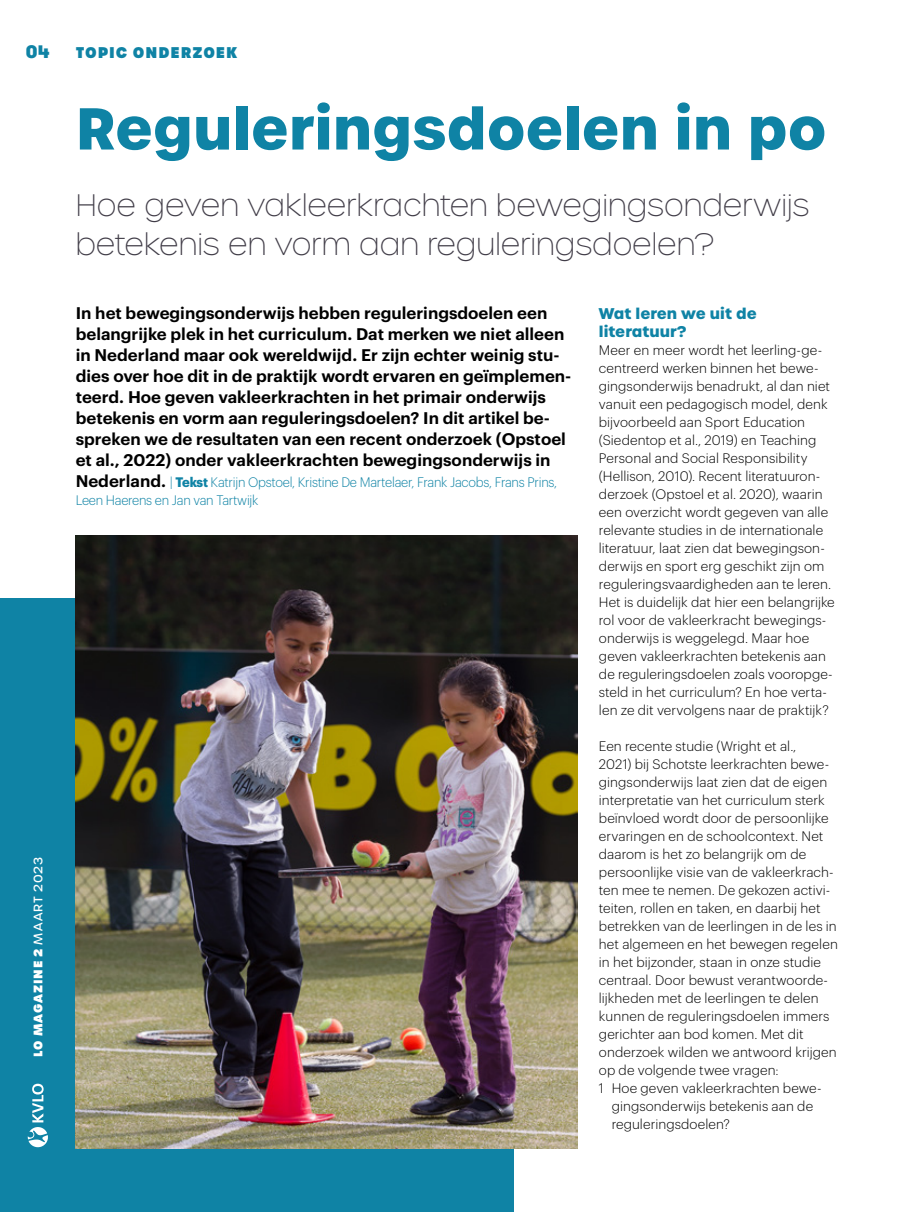
<style>
.page{position:relative;width:915px;height:1212px;background:#fff}
.page>*{position:absolute;margin:0;border:0;box-sizing:border-box;transform-origin:0 0}
.t1{font:700 57px "Urbane";color:#0f83a5}
.t2{font:100 30px/39px "Urbane";color:#413d48}
.t3{font:900 18px "GT Walsheim Pro";color:#0f83a5}
.t4{font:600 16.5px/21px "Graphik";color:#000}
.t5{font:700 15px/18px "Urbane";color:#0f83a5}
.t6{font:800 15px "Urbane";letter-spacing:.06em;color:#0f83a5}
.t7{font:300 13.5px/18px "Graphik";letter-spacing:.01em;color:#000}
.t8{font:300 13.5px/18px "Graphik";letter-spacing:-.02em;color:#0f83a5;scale:.95 1}
.t9{font:800 12px "Urbane";letter-spacing:.07em;color:#fff}
.s1{font-weight:500}
.s2{font-weight:600;font-size:16.5px;color:#000}
.s3{font-weight:700}
</style>
<div class="page">
<div style="left:0;top:599px;width:513px;height:613px;background:#0f83a5"></div>
<svg style="left:28px;top:1084px;width:20px;height:63px"></svg>
<img style="left:76px;top:535px;width:501px;height:613px">
<h3 class="t3" style="left:26px;top:40px;width:25px">04</h3>
<p class="t9" style="left:30px;top:1057px;width:202px;rotate:-90deg">LO MAGAZINE 2 <span class="s1">MAART 2023</span></p>
<p class="t6" style="left:76px;top:42px;width:163px">TOPIC ONDERZOEK</p>
<h1 class="t1" style="left:76px;top:89px;width:752px">Reguleringsdoelen in po</h1>
<h2 class="t2" style="left:76px;top:186px;width:734px">Hoe geven vakleerkrachten bewegingsonderwijs betekenis en vorm aan reguleringsdoelen?</h2>
<p class="t4" style="left:76px;top:301px;width:497px">In het bewegingsonderwijs hebben reguleringsdoelen een belangrijke plek in het curriculum. Dat merken we niet alleen in Nederland maar ook wereldwijd. Er zijn echter weinig stu&shy;dies over hoe dit in de praktijk wordt ervaren en geïmplemen&shy;teerd. Hoe geven vakleerkrachten in het primair onderwijs betekenis en vorm aan reguleringsdoelen? In dit artikel be&shy;spreken we de resultaten van een recent onderzoek (Opstoel et al., 2022) onder vakleerkrachten bewegingsonderwijs in</p>
<p class="t8" style="left:76px;top:472px;width:508px"><span class="s2">Nederland.</span> | <span class="s3">Tekst</span> Katrijn Opstoel, Kristine De Martelaer, Frank Jacobs, Frans Prins,<br>Leen Haerens en Jan van Tartwijk</p>
<p class="t5" style="left:598px;top:305px;width:159px">Wat leren we uit de literatuur?</p>
<p class="t7" style="left:598px;top:340px;width:237px">Meer en meer wordt het leerling-ge&shy;centreerd werken binnen het bewe&shy;gingsonderwijs benadrukt, al dan niet vanuit een pedagogisch model, denk bijvoorbeeld aan Sport Education (Siedentop et al., 2019) en Teaching Personal and Social Responsibility (Hellison, 2010). Recent literatuuron&shy;derzoek (Opstoel et al. 2020), waarin een overzicht wordt gegeven van alle relevante studies in de internationale literatuur, laat zien dat bewegingson&shy;derwijs en sport erg geschikt zijn om reguleringsvaardigheden aan te leren.<br>Het is duidelijk dat hier een belangrijke rol voor de vakleerkracht bewegings&shy;onderwijs is weggelegd. Maar hoe geven vakleerkrachten betekenis aan de reguleringsdoelen zoals vooropge&shy;steld in het curriculum? En hoe verta&shy;len ze dit vervolgens naar de praktijk?</p>
<p class="t7" style="left:598px;top:736px;width:199px">Een recente studie (Wright et al.,</p>
<p class="t7" style="left:598px;top:754px;width:232px">2021) bij Schotste leerkrachten bewe-</p>
<p class="t7" style="left:598px;top:772px;width:230px">gingsonderwijs laat zien dat de eigen</p>
<p class="t7" style="left:598px;top:790px;width:227px">interpretatie van het curriculum sterk</p>
<p class="t7" style="left:598px;top:808px;width:231px">beïnvloed wordt door de persoonlijke</p>
<p class="t7" style="left:598px;top:826px;width:226px">ervaringen en de schoolcontext. Net</p>
<p class="t7" style="left:598px;top:844px;width:209px">daarom is het zo belangrijk om de</p>
<p class="t7" style="left:598px;top:862px;width:236px">persoonlijke visie van de vakleerkrach-</p>
<p class="t7" style="left:598px;top:880px;width:233px">ten mee te nemen. De gekozen activi-</p>
<p class="t7" style="left:598px;top:898px;width:223px">teiten, rollen en taken, en daarbij het</p>
<p class="t7" style="left:598px;top:916px;width:239px">betrekken van de leerlingen in de les in</p>
<p class="t7" style="left:598px;top:934px;width:240px">het algemeen en het bewegen regelen</p>
<p class="t7" style="left:598px;top:952px;width:223px">in het bijzonder, staan in onze studie</p>
<p class="t7" style="left:598px;top:970px;width:230px">centraal. Door bewust verantwoorde-</p>
<p class="t7" style="left:598px;top:988px;width:221px">lijkheden met de leerlingen te delen</p>
<p class="t7" style="left:598px;top:1006px;width:232px">kunnen de reguleringsdoelen immers</p>
<p class="t7" style="left:598px;top:1024px;width:206px">gerichter aan bod komen. Met dit</p>
<p class="t7" style="left:598px;top:1042px;width:239px">onderzoek wilden we antwoord krijgen</p>
<p class="t7" style="left:598px;top:1060px;width:181px">op de volgende twee vragen:</p>
<p class="t7" style="left:598px;top:1078px;width:224px">1 Hoe geven vakleerkrachten bewe-</p>
<p class="t7" style="left:611px;top:1096px;width:203px">gingsonderwijs betekenis aan de</p>
<p class="t7" style="left:611px;top:1114px;width:120px">reguleringsdoelen?</p>
</div>
